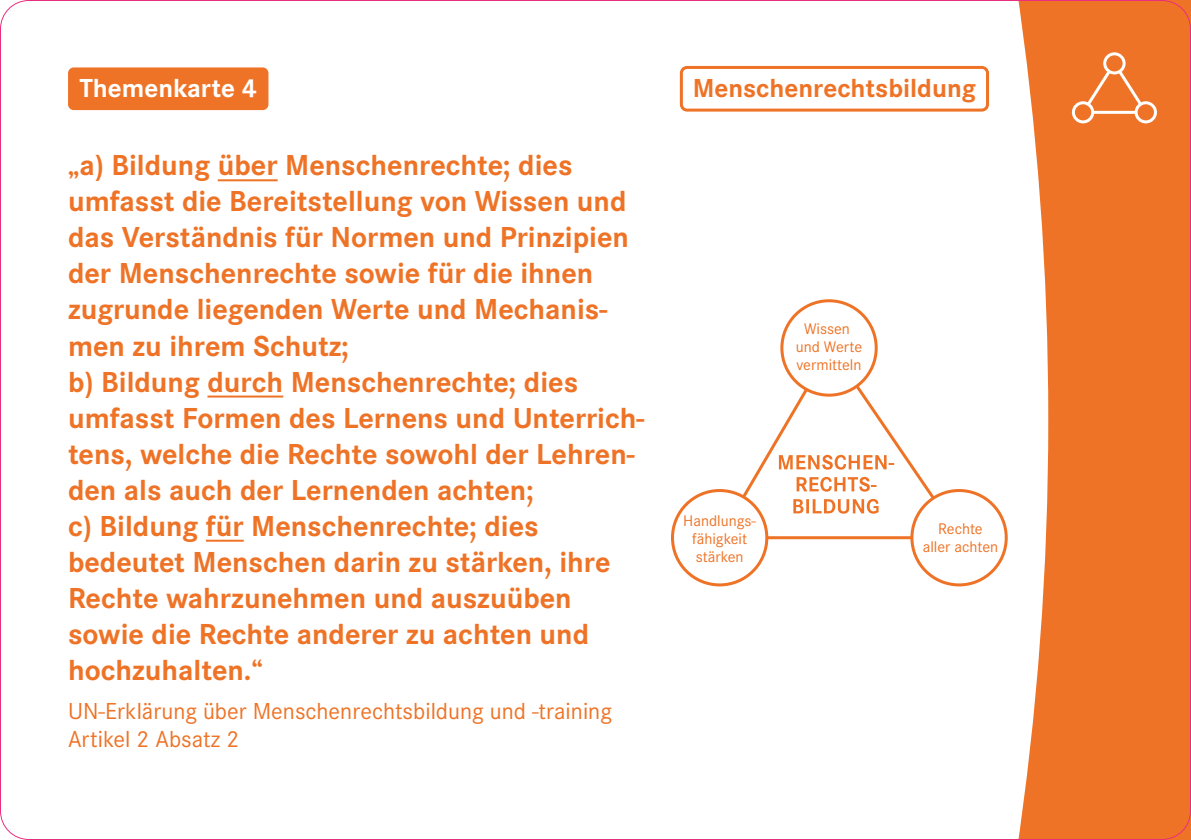
<style>
.page{position:relative;width:1191px;height:840px;background:#fff}
.page>*{position:absolute;margin:0;border:0;box-sizing:border-box;transform-origin:0 0}
.t1{font:700 30px/36px "Corporate S Pro";color:#ee7326}
.P_-_Nummer_Kopfzeile_POSITIV{font:700 27px "Corporate S";color:#ee7326}
.P_-_Nummer_Kopfzeile_POSITIV-2{font:700 27px "Corporate S";color:#fff}
.t2{font:24px/28px "Corporate S Pro";color:#ee7326}
.t3{font:16px/18px "Corporate S";color:#ee7326;text-align:center}
</style>
<div class="page">
<svg style="left:1018px;top:0;width:173px;height:839px;fill:#ee7326"></svg>
<div style="left:1103px;top:52px;width:22px;height:22px;border:3px solid #fff;border-radius:50%"></div>
<div style="left:1071px;top:101px;width:23px;height:22px;border:3px solid #fff;border-radius:50%"></div>
<div style="left:1134px;top:101px;width:23px;height:22px;border:3px solid #fff;border-radius:50%"></div>
<hr style="left:1093px;top:111px;width:42px;height:3px;background:#fff">
<svg style="left:1084px;top:68px;width:60px;height:40px"></svg>
<div style="left:680px;top:66px;width:309px;height:45px;border:3px solid #ee7326;border-radius:6px"></div>
<hr style="left:218px;top:179px;width:60px;height:2px;background:#ee7326">
<hr style="left:207px;top:395px;width:76px;height:2px;background:#ee7326">
<hr style="left:206px;top:539px;width:38px;height:2px;background:#ee7326">
<div style="left:671px;top:488px;width:97px;height:98px;border:3px solid #ee7326;border-radius:50%"></div>
<div style="left:910px;top:488px;width:97px;height:98px;border:3px solid #ee7326;border-radius:50%"></div>
<div style="left:780px;top:299px;width:97px;height:97px;border:3px solid #ee7326;border-radius:50%"></div>
<hr style="left:767px;top:536px;width:145px;height:3px;background:#ee7326">
<svg style="left:739px;top:381px;width:198px;height:132px"></svg>
<div style="left:68px;top:67px;width:200px;height:43px;background:#ee7326;border-radius:6px"></div>
<h1 class="P_-_Nummer_Kopfzeile_POSITIV-2" style="left:79px;top:69px;width:179px">Themenkarte 4</h1>
<p class="t1" style="left:68px;top:145px;width:562px">„a) Bildung über Menschenrechte; dies umfasst die Bereitstellung von Wissen und das Verständnis für Normen und Prinzipien der Menschenrechte sowie für die ihnen zugrunde liegenden Werte und Mechanis&shy;men zu ihrem Schutz;</p>
<p class="t1" style="left:68px;top:361px;width:578px">b) Bildung durch Menschenrechte; dies umfasst Formen des Lernens und Unterrich&shy;tens, welche die Rechte sowohl der Lehren&shy;den als auch der Lernenden achten;</p>
<p class="t1" style="left:68px;top:505px;width:544px">c) Bildung für Menschenrechte; dies bedeutet Menschen darin zu stärken, ihre Rechte wahrzunehmen und auszuüben sowie die Rechte anderer zu achten und hochzuhalten.“</p>
<p class="t2" style="left:68px;top:695px;width:545px">UN-Erklärung über Menschenrechtsbildung und -training<br>Artikel 2 Absatz 2</p>
<h1 class="P_-_Nummer_Kopfzeile_POSITIV" style="left:692px;top:69px;width:285px">Menschenrechtsbildung</h1>
<p class="t3" style="left:796px;top:319px;width:68px">Wissen und Werte vermitteln</p>
<p class="t3" style="left:683px;top:511px;width:74px">Handlungs&shy;fähigkeit stärken</p>
<p class="t3" style="left:922px;top:518px;width:77px">Rechte aller achten</p>
</div>
